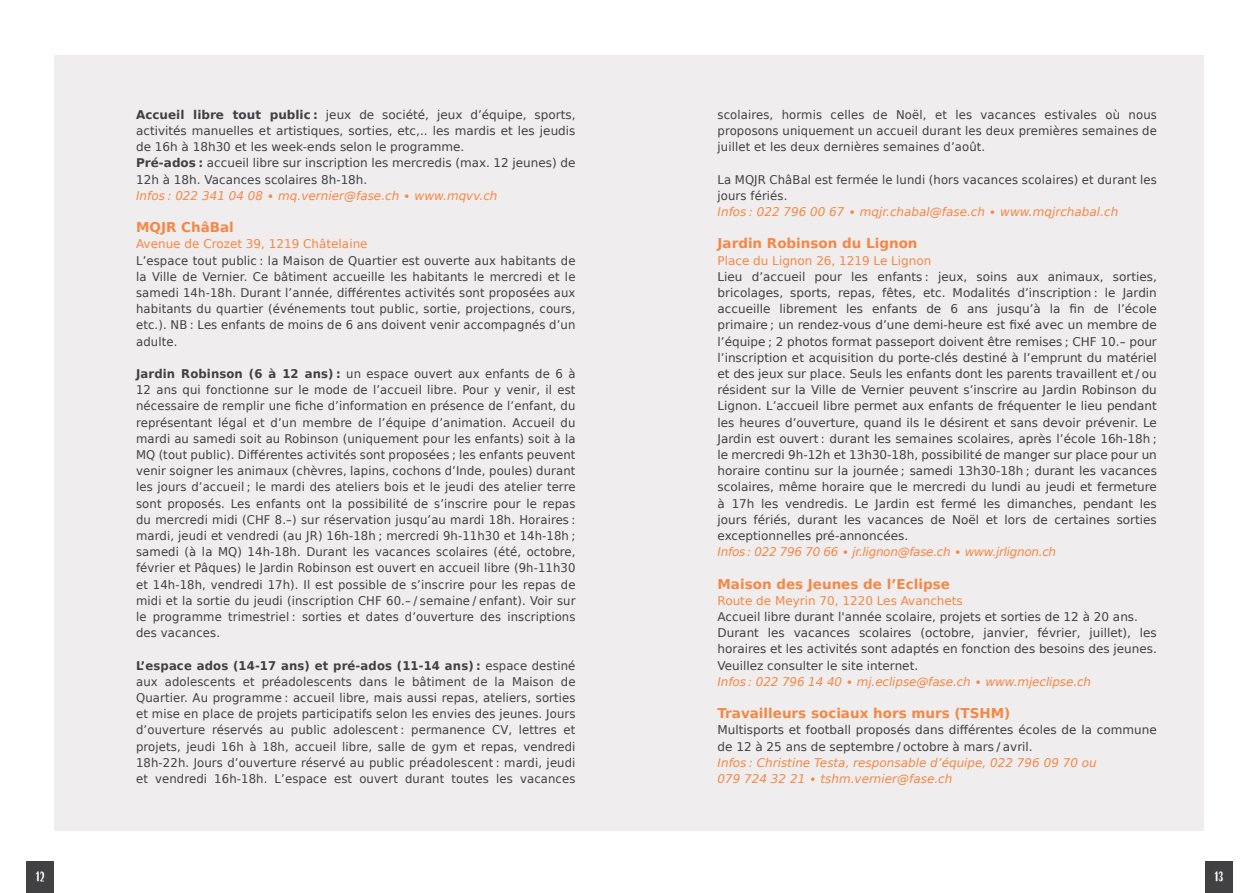
<style>
.page{position:relative;width:1259px;height:893px;background:#fff}
.page>*{position:absolute;margin:0;border:0;box-sizing:border-box;transform-origin:0 0}
.Titre_Association_ga{font:700 13.5px "DejaVu Sans";color:#f68744}
.t1{font:13.5px "Budidaya";color:#fff}
.Texte_Présentation{font:12px/16.2px "DejaVu Sans";color:#414042;text-align:justify}
.Texte_Présentation-2{font:italic 12px/16.2px "DejaVu Sans";color:#f68744}
.Texte_Présentation-3{font:12px "DejaVu Sans";color:#f68744}
.Texte_Présentation-4{font:italic 12px "DejaVu Sans";letter-spacing:-.025em;color:#f68744}
.s1{font-weight:700}
</style>
<div class="page">
<div style="left:1205px;top:862px;width:27px;height:31px;background:#414042"></div>
<div style="left:26px;top:862px;width:28px;height:31px;background:#414042"></div>
<div style="left:55px;top:55px;width:1149px;height:776px;background:#efedee"></div>
<p class="Texte_Présentation" style="left:136px;top:106px;width:441px"><span class="s1">Accueil libre tout public :</span> jeux de société, jeux d’équipe, sports, activités manuelles et artistiques, sorties, etc,.. les mardis et les jeudis de 16h à 18h30 et les week-ends selon le programme.</p>
<p class="Texte_Présentation" style="left:136px;top:155px;width:441px"><span class="s1">Pré-ados :</span> accueil libre sur inscription les mercredis (max. 12 jeunes) de<br>12h à 18h. Vacances scolaires 8h-18h.</p>
<p class="Texte_Présentation-2" style="left:136px;top:187px;width:363px">Infos : 022 341 04 08 ∙ mq.vernier@fase.ch ∙ www.mqvv.ch</p>
<p class="Titre_Association_ga" style="left:136px;top:216px;width:99px">MQJR ChâBal</p>
<p class="Texte_Présentation-3" style="left:136px;top:234px;width:233px">Avenue de Crozet 39, 1219 Châtelaine</p>
<p class="Texte_Présentation" style="left:136px;top:252px;width:441px">L’espace tout public : la Maison de Quartier est ouverte aux habitants de la Ville de Vernier. Ce bâtiment accueille les habitants le mercredi et le samedi 14h-18h. Durant l’année, différentes activités sont proposées aux habitants du quartier (événements tout public, sortie, projections, cours, etc.). NB : Les enfants de moins de 6 ans doivent venir accompagnés d’un adulte.</p>
<p class="Texte_Présentation" style="left:136px;top:365px;width:441px"><span class="s1">Jardin Robinson (6 à 12 ans) :</span> un espace ouvert aux enfants de 6 à 12 ans qui fonctionne sur le mode de l’accueil libre. Pour y venir, il est nécessaire de remplir une fiche d’information en présence de l’enfant, du représentant légal et d’un membre de l’équipe d’animation. Accueil du mardi au samedi soit au Robinson (uniquement pour les enfants) soit à la MQ (tout public). Différentes activités sont proposées ; les enfants peuvent venir soigner les animaux (chèvres, lapins, cochons d’Inde, poules) durant les jours d’accueil ; le mardi des ateliers bois et le jeudi des atelier terre sont proposés. Les enfants ont la possibilité de s’inscrire pour le repas du mercredi midi (CHF 8.–) sur réservation jusqu’au mardi 18h. Horaires : mardi, jeudi et vendredi (au JR) 16h-18h ; mercredi 9h-11h30 et 14h-18h ; samedi (à la MQ) 14h-18h. Durant les vacances scolaires (été, octobre, février et Pâques) le Jardin Robinson est ouvert en accueil libre (9h-11h30 et 14h-18h, vendredi 17h). Il est possible de s’inscrire pour les repas de midi et la sortie du jeudi (inscription CHF 60.– / semaine / enfant). Voir sur le programme trimestriel : sorties et dates d’ouverture des inscriptions des vacances.</p>
<p class="Texte_Présentation" style="left:136px;top:657px;width:441px"><span class="s1">L’espace ados (14-17 ans) et pré-ados (11-14 ans) :</span> espace destiné aux adolescents et préadolescents dans le bâtiment de la Maison de Quartier. Au programme : accueil libre, mais aussi repas, ateliers, sorties et mise en place de projets participatifs selon les envies des jeunes. Jours d’ouverture réservés au public adolescent : permanence CV, lettres et projets, jeudi 16h à 18h, accueil libre, salle de gym et repas, vendredi 18h-22h. Jours d’ouverture réservé au public préadolescent : mardi, jeudi et vendredi 16h-18h. L’espace est ouvert durant toutes les vacances</p>
<p class="Texte_Présentation" style="left:717px;top:106px;width:441px">scolaires, hormis celles de Noël, et les vacances estivales où nous proposons uniquement un accueil durant les deux premières semaines de juillet et les deux dernières semaines d’août.</p>
<p class="Texte_Présentation" style="left:717px;top:171px;width:441px">La MQJR ChâBal est fermée le lundi (hors vacances scolaires) et durant les jours fériés.</p>
<p class="Texte_Présentation-2" style="left:717px;top:204px;width:402px">Infos : 022 796 00 67 ∙ mqjr.chabal@fase.ch ∙ www.mqjrchabal.ch</p>
<p class="Titre_Association_ga" style="left:717px;top:233px;width:201px">Jardin Robinson du Lignon</p>
<p class="Texte_Présentation-3" style="left:717px;top:251px;width:215px">Place du Lignon 26, 1219 Le Lignon</p>
<p class="Texte_Présentation" style="left:717px;top:268px;width:441px">Lieu d’accueil pour les enfants : jeux, soins aux animaux, sorties, bricolages, sports, repas, fêtes, etc. Modalités d’inscription : le Jardin accueille librement les enfants de 6 ans jusqu’à la fin de l’école primaire ; un rendez-vous d’une demi-heure est fixé avec un membre de l’équipe ; 2 photos format passeport doivent être remises ; CHF 10.– pour l’inscription et acquisition du porte-clés destiné à l’emprunt du matériel et des jeux sur place. Seuls les enfants dont les parents travaillent et / ou résident sur la Ville de Vernier peuvent s’inscrire au Jardin Robinson du Lignon. L’accueil libre permet aux enfants de fréquenter le lieu pendant les heures d’ouverture, quand ils le désirent et sans devoir prévenir. Le Jardin est ouvert : durant les semaines scolaires, après l’école 16h-18h ; le mercredi 9h-12h et 13h30-18h, possibilité de manger sur place pour un horaire continu sur la journée ; samedi 13h30-18h ; durant les vacances scolaires, même horaire que le mercredi du lundi au jeudi et fermeture à 17h les vendredis. Le Jardin est fermé les dimanches, pendant les jours fériés, durant les vacances de Noël et lors de certaines sorties exceptionnelles pré-annoncées.</p>
<p class="Texte_Présentation-4" style="left:717px;top:543px;width:340px">Infos : 022 796 70 66 ∙ jr.lignon@fase.ch ∙ www.jrlignon.ch</p>
<p class="Titre_Association_ga" style="left:717px;top:573px;width:234px">Maison des Jeunes de l’Eclipse</p>
<p class="Texte_Présentation-3" style="left:717px;top:591px;width:247px">Route de Meyrin 70, 1220 Les Avanchets</p>
<p class="Texte_Présentation" style="left:717px;top:608px;width:422px">Accueil libre durant l'année scolaire, projets et sorties de 12 à 20 ans.</p>
<p class="Texte_Présentation" style="left:717px;top:625px;width:441px">Durant les vacances scolaires (octobre, janvier, février, juillet), les horaires et les activités sont adaptés en fonction des besoins des jeunes.</p>
<p class="Texte_Présentation" style="left:717px;top:657px;width:202px">Veuillez consulter le site internet.</p>
<p class="Texte_Présentation-2" style="left:717px;top:673px;width:375px">Infos : 022 796 14 40 ∙ mj.eclipse@fase.ch ∙ www.mjeclipse.ch</p>
<p class="Titre_Association_ga" style="left:717px;top:702px;width:294px">Travailleurs sociaux hors murs (TSHM)</p>
<p class="Texte_Présentation" style="left:717px;top:722px;width:441px">Multisports et football proposés dans différentes écoles de la commune de 12 à 25 ans de septembre / octobre à mars / avril.</p>
<p class="Texte_Présentation-2" style="left:717px;top:754px;width:381px">Infos : Christine Testa, responsable d’équipe, 022 796 09 70 ou<br>079 724 32 21 ∙ tshm.vernier@fase.ch</p>
<p class="t1" style="left:36px;top:869px;width:10px">12</p>
<p class="t1" style="left:1214px;top:869px;width:10px">13</p>
</div>
